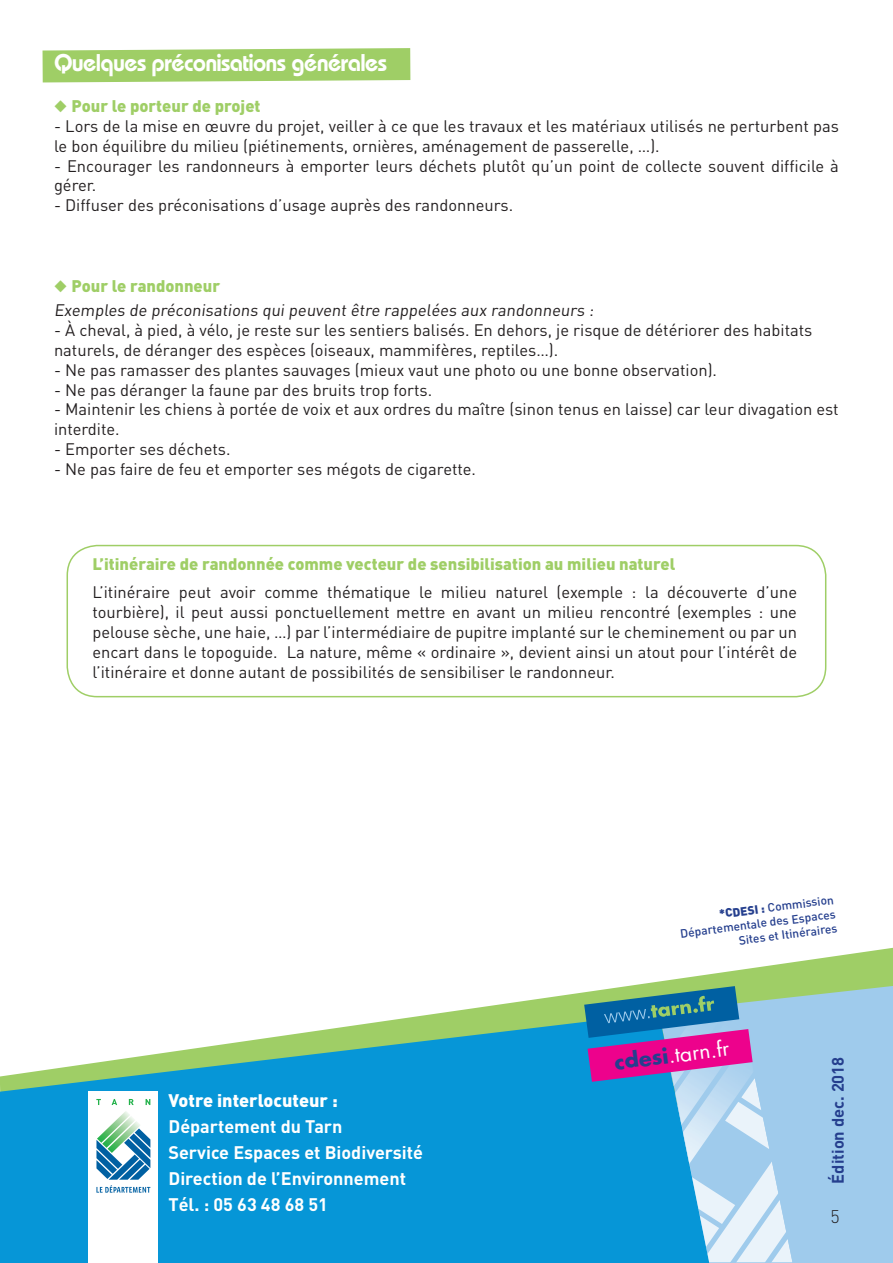
<style>
.page{position:relative;width:893px;height:1263px;background:#fff}
.page>*{position:absolute;margin:0;border:0;box-sizing:border-box;transform-origin:0 0}
.t1{font:600 24.15px "Bauhaus";letter-spacing:-.03em;color:#fff}
.t2{font:20.25px "Futura";color:#fff;scale:1.04 1}
.t3{font:700 18px "DIN";color:#fff}
.t4{font:900 18px "DIN";color:#fff}
.t5{font:300 18px "DIN";color:#231f20}
.t6{font:900 16.65px "DIN";color:#9fce66}
.t7{font:16.5px/19.8px "DIN";color:#231f20}
.t8{font:900 16.5px "DIN";color:#9fce66}
.t9{font:700 16.5px "DIN";color:#253f8e}
.t10{font:500 12px/14.4px "DIN";color:#253f8e;text-align:right}
.s1{font-weight:900}
.s2{font-weight:700;color:#253f8e}
</style>
<div class="page">
<svg style="left:441px;top:948px;width:452px;height:65px"></svg>
<div style="left:754px;top:986px;width:139px;height:276px;background:#9fcbec"></div>
<svg style="left:0;top:1013px;width:692px;height:249px;background:#2aa4d2"></svg>
<img style="left:683px;top:1149px;width:71px;height:15px">
<svg style="left:692px;top:1161px;width:100px;height:101px;background:#b9dbf1"></svg>
<div style="left:89px;top:1091px;width:69px;height:171px;background:#fff"></div>
<svg style="left:96px;top:1099px;width:5px;height:6px"></svg>
<svg style="left:112px;top:1099px;width:5px;height:6px"></svg>
<svg style="left:129px;top:1099px;width:5px;height:6px"></svg>
<svg style="left:146px;top:1099px;width:4px;height:6px"></svg>
<img style="left:121px;top:1111px;width:9px;height:5px">
<img style="left:136px;top:1121px;width:4px;height:7px">
<img style="left:108px;top:1116px;width:28px;height:12px">
<svg style="left:96px;top:1128px;width:54px;height:65px"></svg>
<svg style="left:584px;top:986px;width:185px;height:163px;background:#748dc1"></svg>
<svg style="left:43px;top:48px;width:367px;height:34px;background:#a4d06f"></svg>
<div style="left:67px;top:545px;width:759px;height:152px;border:2px solid #9fce66;border-radius:30px"></div>
<p class="t1" style="left:54px;top:48px;width:335px">Quelques préconisations générales</p>
<p class="t6" style="left:54px;top:95px;width:208px">◆ Pour le porteur de projet</p>
<p class="t7" style="left:54px;top:116px;width:786px">- Lors de la mise en œuvre du projet, veiller à ce que les travaux et les matériaux utilisés ne perturbent pas le bon équilibre du milieu (piétinements, ornières, aménagement de passerelle, …).</p>
<p class="t7" style="left:54px;top:155px;width:786px">- Encourager les randonneurs à emporter leurs déchets plutôt qu’un point de collecte souvent difficile à gérer.</p>
<p class="t7" style="left:54px;top:195px;width:461px">- Diffuser des préconisations d’usage auprès des randonneurs.</p>
<p class="t6" style="left:54px;top:275px;width:168px">◆ Pour le randonneur</p>
<p class="t7" style="left:54px;top:300px;width:544px">Exemples de préconisations qui peuvent être rappelées aux randonneurs :</p>
<p class="t7" style="left:54px;top:320px;width:760px">- À cheval, à pied, à vélo, je reste sur les sentiers balisés. En dehors, je risque de détériorer des habitats naturels, de déranger des espèces (oiseaux, mammifères, reptiles…).</p>
<p class="t7" style="left:54px;top:360px;width:665px">- Ne pas ramasser des plantes sauvages (mieux vaut une photo ou une bonne observation).</p>
<p class="t7" style="left:54px;top:379px;width:380px">- Ne pas déranger la faune par des bruits trop forts.</p>
<p class="t7" style="left:54px;top:399px;width:786px">- Maintenir les chiens à portée de voix et aux ordres du maître (sinon tenus en laisse) car leur divagation est interdite.</p>
<p class="t7" style="left:54px;top:439px;width:178px">- Emporter ses déchets.</p>
<p class="t7" style="left:54px;top:459px;width:424px">- Ne pas faire de feu et emporter ses mégots de cigarette.</p>
<p class="t8" style="left:92px;top:553px;width:584px">L’itinéraire de randonnée comme vecteur de sensibilisation au milieu naturel</p>
<p class="t7" style="left:92px;top:582px;width:706px;text-align:justify">L’itinéraire peut avoir comme thématique le milieu naturel (exemple : la découverte d’une tourbière), il peut aussi ponctuellement mettre en avant un milieu rencontré (exemples : une pelouse sèche, une haie, …) par l’intermédiaire de pupitre implanté sur le cheminement ou par un encart dans le topoguide. La nature, même « ordinaire », devient ainsi un atout pour l’intérêt de l’itinéraire et donne autant de possibilités de sensibiliser le randonneur.</p>
<p class="t4" style="left:168px;top:1089px;width:171px">Votre interlocuteur :</p>
<p class="t3" style="left:168px;top:1115px;width:175px">Département du Tarn</p>
<p class="t3" style="left:168px;top:1141px;width:256px">Service Espaces et Biodiversité</p>
<p class="t3" style="left:168px;top:1167px;width:239px">Direction de l’Environnement</p>
<p class="t3" style="left:168px;top:1192px;width:161px">Tél. : 05 63 48 68 51</p>
<p class="t10" style="left:677px;top:911px;width:158px;rotate:-7deg"><span class="s1">*CDESI :</span> Commission<br>Départementale des Espaces<br>Sites et Itinéraires</p>
<p class="t2" style="left:613px;top:1048px;width:113px;rotate:-7deg"><span class="s2">cdesi</span>.tarn.fr</p>
<p class="t9" style="left:827px;top:1183px;width:128px;rotate:-90deg">Édition dec. 2018</p>
<p class="t5" style="left:830px;top:1206px;width:11px">5</p>
</div>
